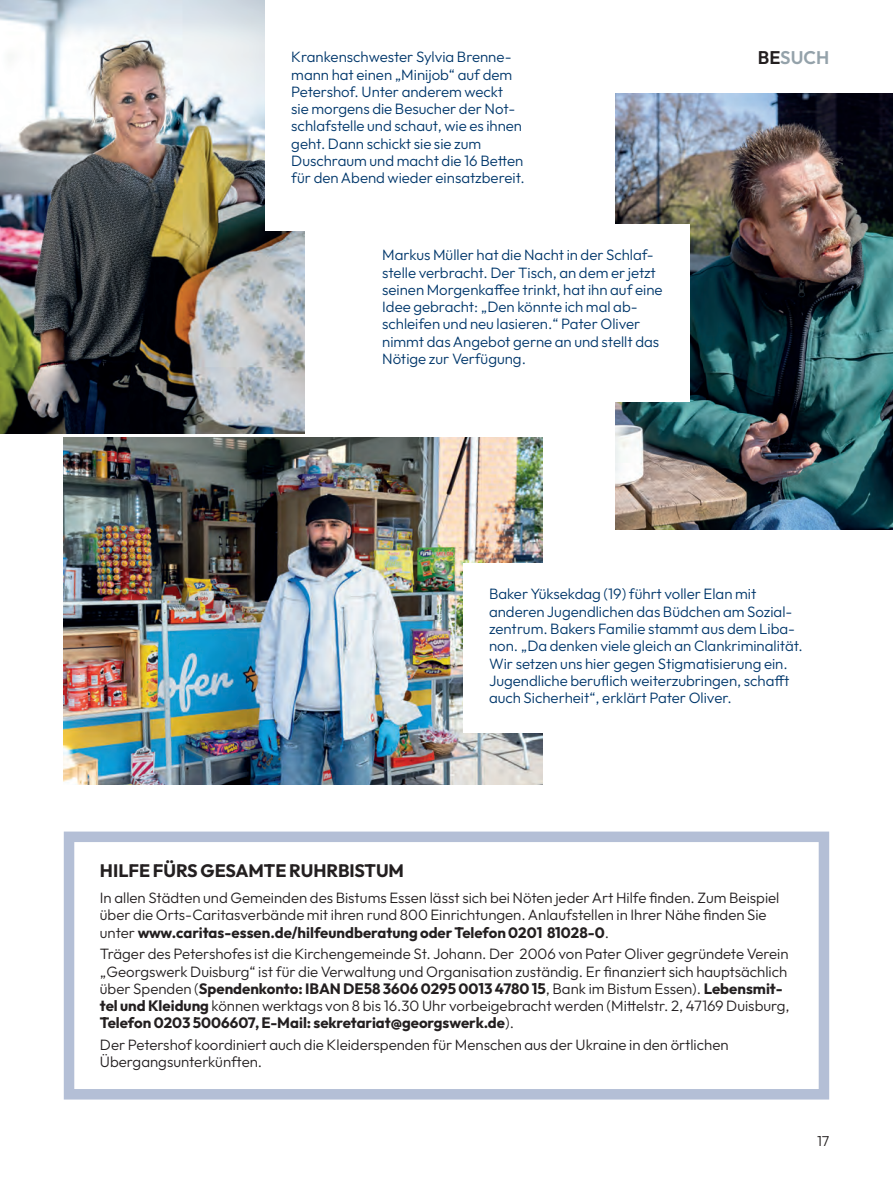
<style>
.page{position:relative;width:893px;height:1191px;background:#fff}
.page>*{position:absolute;margin:0;border:0;box-sizing:border-box;transform-origin:0 0}
.t1{font:600 18.3px "Outfit";color:#94a2aa}
.t2{font:700 18px "Outfit";color:#231f20}
.t3{font:300 15px/17.2px "Outfit";color:#231f20}
.t4{font:300 15px/17.2px "Outfit";color:#00376b}
.t5{font:300 14.25px "Outfit";color:#231f20}
.s1{color:#231f20}
.s2{font-weight:700}
</style>
<div class="page">
<img style="left:0;top:0;width:304px;height:433px">
<img style="left:615px;top:94px;width:278px;height:435px">
<img style="left:64px;top:437px;width:478px;height:347px">
<div style="left:266px;top:0;width:290px;height:231px;background:#fff"></div>
<div style="left:357px;top:224px;width:332px;height:177px;background:#fff"></div>
<div style="left:463px;top:563px;width:366px;height:169px;background:#fff"></div>
<div style="left:64px;top:831px;width:765px;height:268px;border:10px solid #b4bfd6"></div>
<p class="t4" style="left:291px;top:48px;width:222px">Krankenschwester Sylvia Brenne-</p>
<p class="t1" style="left:758px;top:47px;width:73px"><span class="s1">BE</span>SUCH</p>
<p class="t4" style="left:291px;top:66px;width:235px">mann hat einen „Minijob“ auf dem Petershof. Unter anderem weckt<br>sie morgens die Besucher der Not&shy;schlafstelle und schaut, wie es ihnen geht. Dann schickt sie sie zum Duschraum und macht die 16 Betten für den Abend wieder einsatzbereit.</p>
<p class="t4" style="left:382px;top:246px;width:282px">Markus Müller hat die Nacht in der Schlaf&shy;stelle verbracht. Der Tisch, an dem er jetzt seinen Morgenkaffee trinkt, hat ihn auf eine Idee gebracht: „Den könnte ich mal ab&shy;schleifen und neu lasieren.“ Pater Oliver nimmt das Angebot gerne an und stellt das Nötige zur Verfügung.</p>
<p class="t4" style="left:489px;top:585px;width:315px">Baker Yüksekdag (19) führt voller Elan mit anderen Jugendlichen das Büdchen am Sozial&shy;zentrum. Bakers Familie stammt aus dem Liba&shy;non. „Da denken viele gleich an Clankriminalität.<br>Wir setzen uns hier gegen Stigmatisierung ein.<br>Jugendliche beruflich weiterzubringen, schafft auch Sicherheit“, erklärt Pater Oliver.</p>
<p class="t2" style="left:100px;top:860px;width:23px">Hilfe</p>
<p class="t2" style="left:153px;top:860px;width:12px">fürs</p>
<p class="t2" style="left:201px;top:860px;width:14px">gesamte</p>
<p class="t2" style="left:289px;top:860px;width:17px">Ruhrbistum</p>
<p class="t3" style="left:100px;top:889px;width:681px">In allen Städten und Gemeinden des Bistums Essen lässt sich bei Nöten jeder Art Hilfe finden. Zum Beispiel über die Orts-Caritasverbände mit ihren rund 800 Einrichtungen. Anlaufstellen in Ihrer Nähe finden Sie unter <span class="s2">www.caritas-essen.de/hilfeundberatung oder Telefon 0201 81028-0</span>.</p>
<p class="t3" style="left:100px;top:945px;width:691px">Träger des Petershofes ist die Kirchengemeinde St. Johann. Der 2006 von Pater Oliver gegründete Verein „Georgswerk Duisburg“ ist für die Verwaltung und Organisation zuständig. Er finanziert sich hauptsächlich über Spenden (<span class="s2">Spendenkonto: IBAN DE58 3606 0295 0013 4780 15</span>, Bank im Bistum Essen). <span class="s2">Lebensmit&shy;tel und Kleidung</span> können werktags von 8 bis 16.30 Uhr vorbeigebracht werden (Mittelstr. 2, 47169 Duisburg, <span class="s2">Telefon 0203 5006607, E-Mail: sekretariat@georgswerk.de</span>).</p>
<p class="t3" style="left:100px;top:1036px;width:630px">Der Petershof koordiniert auch die Kleiderspenden für Menschen aus der Ukraine in den örtlichen<br>Übergangsunterkünften.</p>
<p class="t5" style="left:817px;top:1132px;width:14px">17</p>
</div>
